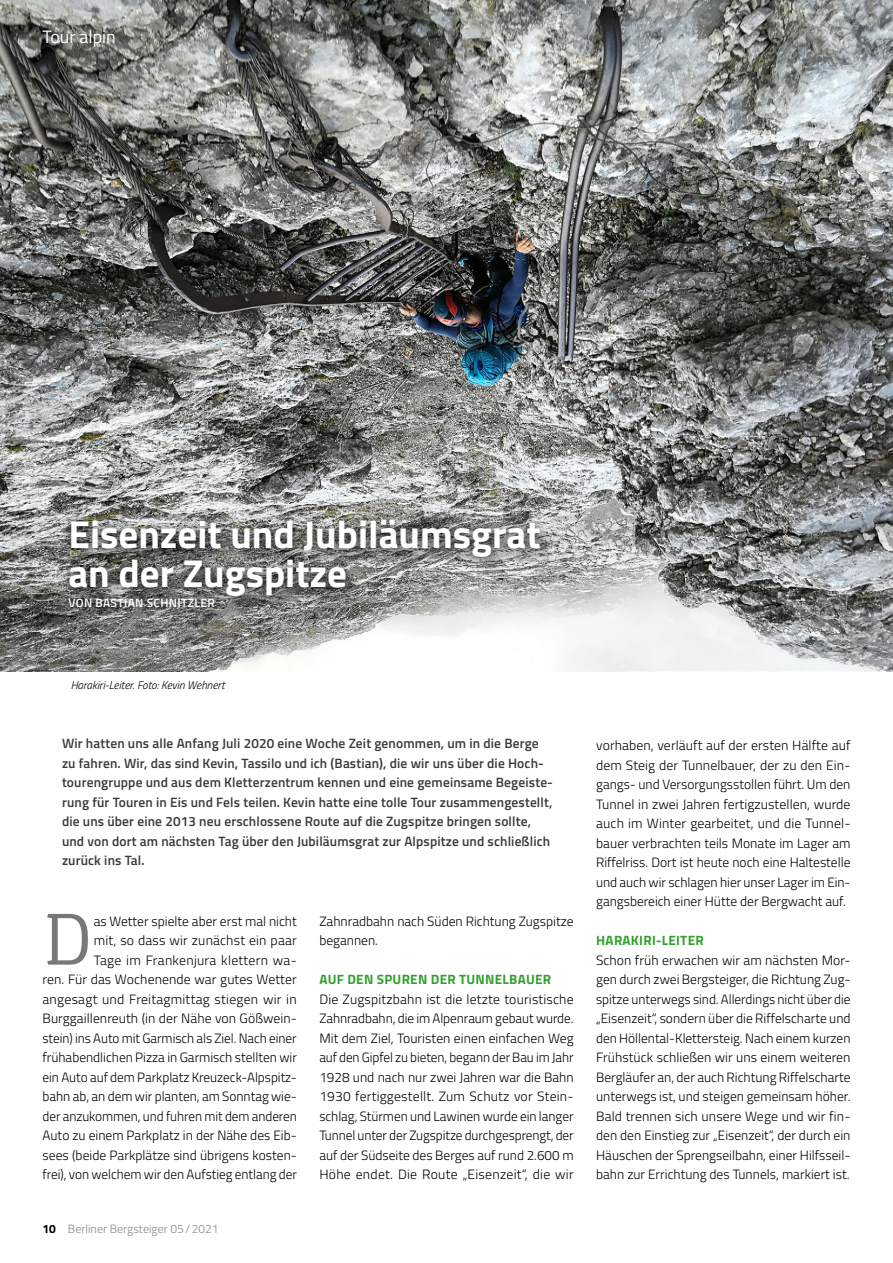
<style>
.page{position:relative;width:893px;height:1263px;background:#fff}
.page>*{position:absolute;margin:0;border:0;box-sizing:border-box;transform-origin:0 0}
.T04_Text_Touren___In{font:75.75px "Gaspar";color:#787878}
.T02_Überschrift_Tour{font:700 39px "Titillium";color:#fff}
.Rubrik_rechts{font:18px "Titillium";color:#fff}
.T04_Text{font:300 13.5px/19.5px "Titillium";color:#000;text-align:justify}
.T04_Text_Touren___In-2{font:300 13.5px/19.5px "Titillium";color:#000;text-align:right}
._03_Introtext_Touren{font:600 13.5px/19.5px "Titillium";letter-spacing:.01em;color:#3a3a39}
.T05_Zwischenüberschr{font:700 13.5px "Titillium";letter-spacing:.02em;color:#34a030}
.t1{font:300 12px "Titillium";color:#868786}
._03_Introtext_Touren-2{font:600 12px "Titillium";letter-spacing:.03em;color:#fff}
.BU_viel{font:italic 300 11.25px "Titillium";color:#000}
.s1{font-weight:700;color:#000}
</style>
<div class="page">
<img style="left:0;top:0;width:893px;height:672px">
<div style="left:34px;top:22px;width:90px;height:34px;background:#000;opacity:.25"></div>
<div style="left:72px;top:522px;width:486px;height:103px;background:#000;opacity:.35"></div>
<div style="left:60px;top:510px;width:489px;height:106px;background:#000;opacity:.75"></div>
<p class="Rubrik_rechts" style="left:43px;top:24px;width:75px">Tour alpin</p>
<p class="T02_Überschrift_Tour" style="left:68px;top:505px;width:474px">Eisenzeit und Jubiläumsgrat</p>
<p class="T02_Überschrift_Tour" style="left:68px;top:544px;width:280px">an der Zugspitze</p>
<p class="_03_Introtext_Touren-2" style="left:68px;top:593px;width:148px">VON BASTIAN SCHNITZLER</p>
<p class="BU_viel" style="left:71px;top:676px;width:155px">Harakiri-Leiter. Foto: Kevin Wehnert</p>
<p class="_03_Introtext_Touren" style="left:62px;top:733px;width:492px">Wir hatten uns alle Anfang Juli 2020 eine Woche Zeit genommen, um in die Berge zu fahren. Wir, das sind Kevin, Tassilo und ich (Bastian), die wir uns über die Hoch&shy;tourengruppe und aus dem Kletterzentrum kennen und eine gemeinsame Begeiste&shy;rung für Touren in Eis und Fels teilen. Kevin hatte eine tolle Tour zusammengestellt, die uns über eine 2013 neu erschlossene Route auf die Zugspitze bringen sollte, und von dort am nächsten Tag über den Jubiläumsgrat zur Alpspitze und schließlich zurück ins Tal.</p>
<p class="T04_Text_Touren___In" style="left:43px;top:897px;width:51px">D</p>
<p class="T04_Text_Touren___In-2" style="left:43px;top:910px;width:256px">as Wetter spielte aber erst mal nicht<br>mit, so dass wir zunächst ein paar<br>Tage im Frankenjura klettern wa-<br>ren. Für das Wochenende war gutes Wetter angesagt und Freitagmittag stiegen wir in Burggaillenreuth (in der Nähe von Gößwein&shy;stein) ins Auto mit Garmisch als Ziel. Nach einer frühabendlichen Pizza in Garmisch stellten wir ein Auto auf dem Parkplatz Kreuzeck-Alpspitz&shy;bahn ab, an dem wir planten, am Sonntag wie&shy;der anzukommen, und fuhren mit dem anderen Auto zu einem Parkplatz in der Nähe des Eib&shy;sees (beide Parkplätze sind übrigens kosten&shy;frei), von welchem wir den Aufstieg entlang der</p>
<p class="T04_Text_Touren___In-2" style="left:319px;top:910px;width:256px;text-align:left">Zahnradbahn nach Süden Richtung Zugspitze begannen.</p>
<p class="T05_Zwischenüberschr" style="left:319px;top:969px;width:233px">AUF DEN SPUREN DER TUNNELBAUER</p>
<p class="T04_Text" style="left:319px;top:988px;width:256px">Die Zugspitzbahn ist die letzte touristische Zahnradbahn, die im Alpenraum gebaut wurde.<br>Mit dem Ziel, Touristen einen einfachen Weg auf den Gipfel zu bieten, begann der Bau im Jahr 1928 und nach nur zwei Jahren war die Bahn 1930 fertiggestellt. Zum Schutz vor Stein&shy;schlag, Stürmen und Lawinen wurde ein langer Tunnel unter der Zugspitze durchgesprengt, der auf der Südseite des Berges auf rund 2.600 m Höhe endet. Die Route „Eisenzeit“, die wir</p>
<p class="t1" style="left:43px;top:1220px;width:178px"><span class="s1">10</span> Berliner Bergsteiger 05/2021</p>
<p class="T04_Text" style="left:596px;top:735px;width:256px">vorhaben, verläuft auf der ersten Hälfte auf dem Steig der Tunnelbauer, der zu den Ein&shy;gangs- und Versorgungsstollen führt. Um den Tunnel in zwei Jahren fertigzustellen, wurde auch im Winter gearbeitet, und die Tunnel&shy;bauer verbrachten teils Monate im Lager am Riffelriss. Dort ist heute noch eine Haltestelle und auch wir schlagen hier unser Lager im Ein&shy;gangsbereich einer Hütte der Bergwacht auf.</p>
<p class="T05_Zwischenüberschr" style="left:596px;top:930px;width:109px">HARAKIRI-LEITER</p>
<p class="T04_Text" style="left:596px;top:949px;width:256px;text-align:left">Schon früh erwachen wir am nächsten Mor&shy;gen durch zwei Bergsteiger, die Richtung Zug&shy;spitze unterwegs sind. Allerdings nicht über die „Eisenzeit“, sondern über die Riffelscharte und den Höllental-Klettersteig. Nach einem kurzen Frühstück schließen wir uns einem weiteren Bergläufer an, der auch Richtung Riffelscharte unterwegs ist, und steigen gemeinsam höher.<br>Bald trennen sich unsere Wege und wir fin&shy;den den Einstieg zur „Eisenzeit“, der durch ein Häuschen der Sprengseilbahn, einer Hilfsseil&shy;bahn zur Errichtung des Tunnels, markiert ist.</p>
</div>
